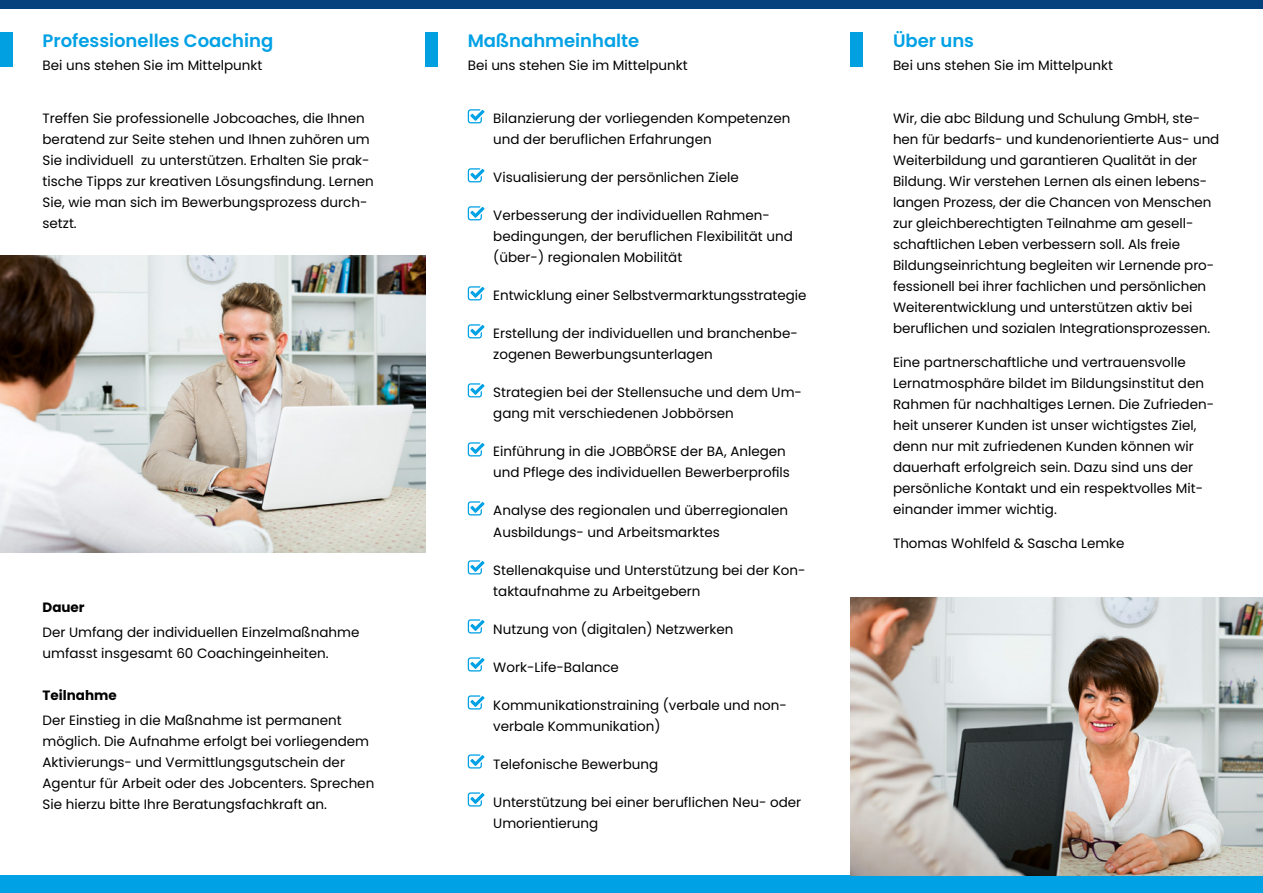
<style>
.page{position:relative;width:1263px;height:893px;background:#fff}
.page>*{position:absolute;margin:0;border:0;box-sizing:border-box;transform-origin:0 0}
.t1{font:600 18px "Poppins";color:#00a1e5}
.t2{font:13.5px/21px "Poppins";color:#000}
.t3{font:700 13.5px "Poppins";color:#000}
</style>
<div class="page">
<div style="left:0;top:0;width:1263px;height:9px;background:#07417d"></div>
<div style="left:0;top:876px;width:1263px;height:17px;background:#00a1e5"></div>
<div style="left:0;top:33px;width:13px;height:34px;background:#00a0e1"></div>
<div style="left:425px;top:33px;width:13px;height:34px;background:#00a0e1"></div>
<div style="left:850px;top:33px;width:13px;height:34px;background:#00a0e1"></div>
<img style="left:0;top:255px;width:425px;height:298px">
<svg style="left:468px;top:109px;width:17px;height:14px"></svg>
<svg style="left:468px;top:168px;width:17px;height:14px"></svg>
<svg style="left:468px;top:206px;width:17px;height:14px"></svg>
<svg style="left:468px;top:286px;width:17px;height:14px"></svg>
<svg style="left:468px;top:324px;width:17px;height:14px"></svg>
<svg style="left:468px;top:383px;width:17px;height:14px"></svg>
<svg style="left:468px;top:442px;width:17px;height:14px"></svg>
<svg style="left:468px;top:501px;width:17px;height:14px"></svg>
<svg style="left:468px;top:560px;width:17px;height:14px"></svg>
<svg style="left:468px;top:619px;width:17px;height:14px"></svg>
<svg style="left:468px;top:657px;width:17px;height:14px"></svg>
<svg style="left:468px;top:695px;width:17px;height:14px"></svg>
<svg style="left:468px;top:754px;width:17px;height:14px"></svg>
<svg style="left:468px;top:792px;width:17px;height:14px"></svg>
<img style="left:850px;top:597px;width:413px;height:279px">
<h1 class="t1" style="left:43px;top:30px;width:232px">Professionelles Coaching</h1>
<p class="t2" style="left:43px;top:55px;width:221px">Bei uns stehen Sie im Mittelpunkt</p>
<p class="t2" style="left:43px;top:108px;width:333px">Treffen Sie professionelle Jobcoaches, die Ihnen beratend zur Seite stehen und Ihnen zuhören um Sie individuell zu unterstützen. Erhalten Sie prak&shy;tische Tipps zur kreativen Lösungsfindung. Lernen Sie, wie man sich im Bewerbungsprozess durch&shy;setzt.</p>
<p class="t3" style="left:43px;top:599px;width:44px">Dauer</p>
<p class="t2" style="left:43px;top:622px;width:318px">Der Umfang der individuellen Einzelmaßnahme umfasst insgesamt 60 Coachingeinheiten.</p>
<p class="t3" style="left:43px;top:687px;width:76px">Teilnahme</p>
<p class="t2" style="left:43px;top:710px;width:333px">Der Einstieg in die Maßnahme ist permanent möglich. Die Aufnahme erfolgt bei vorliegendem Aktivierungs- und Vermittlungsgutschein der Agentur für Arbeit oder des Jobcenters. Sprechen Sie hierzu bitte Ihre Beratungsfachkraft an.</p>
<h1 class="t1" style="left:468px;top:30px;width:173px">Maßnahmeinhalte</h1>
<p class="t2" style="left:468px;top:55px;width:221px">Bei uns stehen Sie im Mittelpunkt</p>
<p class="t2" style="left:493px;top:108px;width:299px">Bilanzierung der vorliegenden Kompetenzen und der beruflichen Erfahrungen</p>
<p class="t2" style="left:493px;top:167px;width:247px">Visualisierung der persönlichen Ziele</p>
<p class="t2" style="left:493px;top:205px;width:301px">Verbesserung der individuellen Rahmen&shy;bedingungen, der beruflichen Flexibilität und (über-) regionalen Mobilität</p>
<p class="t2" style="left:493px;top:285px;width:315px">Entwicklung einer Selbstvermarktungsstrategie</p>
<p class="t2" style="left:493px;top:323px;width:306px">Erstellung der individuellen und branchenbe&shy;zogenen Bewerbungsunterlagen</p>
<p class="t2" style="left:493px;top:382px;width:310px">Strategien bei der Stellensuche und dem Um&shy;gang mit verschiedenen Jobbörsen</p>
<p class="t2" style="left:493px;top:441px;width:298px">Einführung in die JOBBÖRSE der BA, Anlegen und Pflege des individuellen Bewerberprofils</p>
<p class="t2" style="left:493px;top:500px;width:296px">Analyse des regionalen und überregionalen<br>Ausbildungs- und Arbeitsmarktes</p>
<p class="t2" style="left:493px;top:559px;width:314px">Stellenakquise und Unterstützung bei der Kon&shy;taktaufnahme zu Arbeitgebern</p>
<p class="t2" style="left:493px;top:618px;width:242px">Nutzung von (digitalen) Netzwerken</p>
<p class="t2" style="left:493px;top:656px;width:127px">Work-Life-Balance</p>
<p class="t2" style="left:493px;top:694px;width:295px">Kommunikationstraining (verbale und non&shy;verbale Kommunikation)</p>
<p class="t2" style="left:493px;top:753px;width:166px">Telefonische Bewerbung</p>
<p class="t2" style="left:493px;top:791px;width:309px">Unterstützung bei einer beruflichen Neu- oder<br>Umorientierung</p>
<h1 class="t1" style="left:893px;top:30px;width:83px">Über uns</h1>
<p class="t2" style="left:893px;top:55px;width:221px">Bei uns stehen Sie im Mittelpunkt</p>
<p class="t2" style="left:893px;top:108px;width:328px">Wir, die abc Bildung und Schulung GmbH, ste&shy;hen für bedarfs- und kundenorientierte Aus- und Weiterbildung und garantieren Qualität in der Bildung. Wir verstehen Lernen als einen lebens&shy;langen Prozess, der die Chancen von Menschen zur gleichberechtigten Teilnahme am gesell&shy;schaftlichen Leben verbessern soll. Als freie Bildungseinrichtung begleiten wir Lernende pro&shy;fessionell bei ihrer fachlichen und persönlichen Weiterentwicklung und unterstützen aktiv bei beruflichen und sozialen Integrationsprozessen.</p>
<p class="t2" style="left:893px;top:352px;width:323px">Eine partnerschaftliche und vertrauensvolle Lernatmosphäre bildet im Bildungsinstitut den Rahmen für nachhaltiges Lernen. Die Zufrieden&shy;heit unserer Kunden ist unser wichtigstes Ziel, denn nur mit zufriedenen Kunden können wir dauerhaft erfolgreich sein. Dazu sind uns der persönliche Kontakt und ein respektvolles Mit&shy;einander immer wichtig.</p>
<p class="t2" style="left:893px;top:533px;width:233px">Thomas Wohlfeld &amp; Sascha Lemke</p>
</div>
